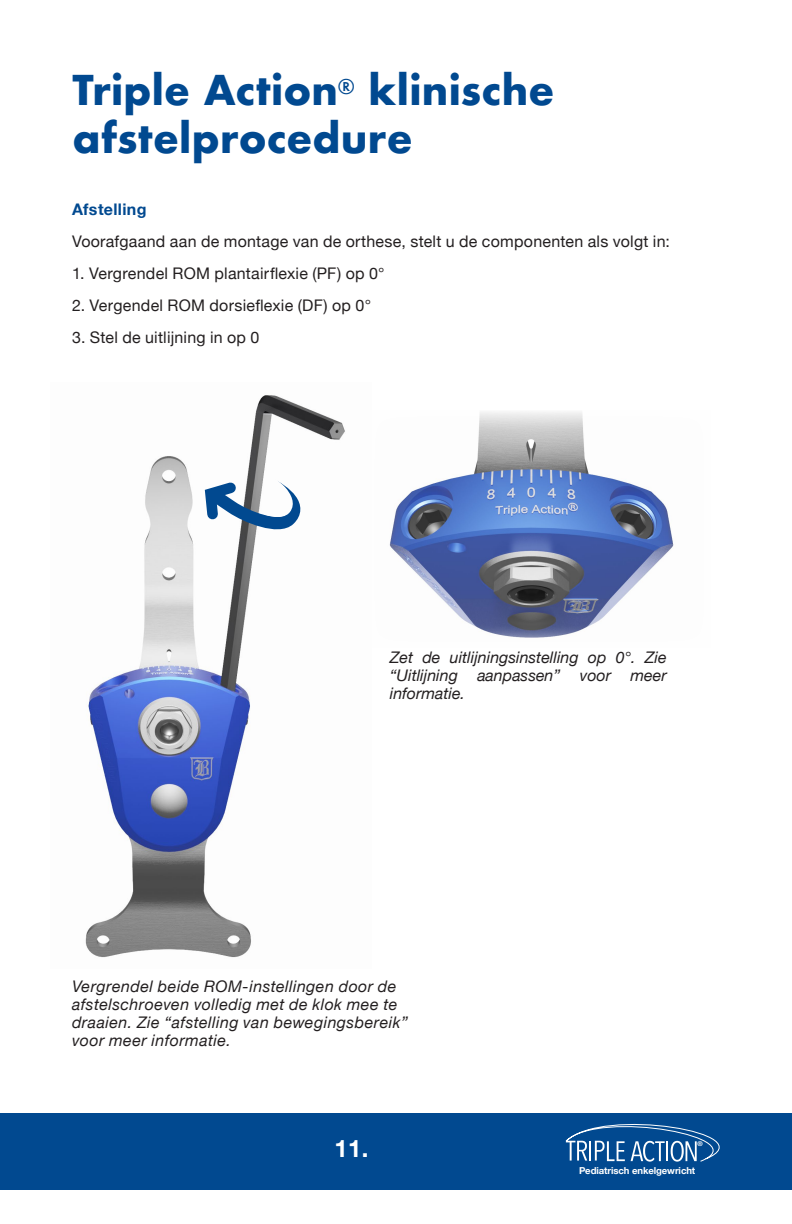
<style>
.page{position:relative;width:792px;height:1224px;background:#fff}
.page>*{position:absolute;margin:0;border:0;box-sizing:border-box;transform-origin:0 0}
.t1{font:700 40px/48px "Futura";letter-spacing:.005em;color:#014990}
.t2{font:700 24px "Helvetica Neue";color:#fff}
.t3{font:italic 16px/18px "Helvetica Neue";letter-spacing:.025em;color:#231f20}
.t4{font:16px "Helvetica Neue";letter-spacing:.015em;color:#231f20}
.t5{font:700 16px "Helvetica Neue";letter-spacing:.02em;color:#014990}
.t6{font:700 9.6px "Helvetica Neue";letter-spacing:-.01em;color:#fff}
.t7{font:700 6.6px "Helvetica Neue";color:#fff}
</style>
<div class="page">
<div style="left:0;top:1113px;width:792px;height:76px;background:#014990"></div>
<svg style="left:565px;top:1123px;width:155px;height:39px"></svg>
<img style="left:85px;top:395px;width:260px;height:563px">
<img style="left:389px;top:412px;width:285px;height:226px">
<svg style="left:199px;top:466px;width:120px;height:69px"></svg>
<h1 class="t1" style="left:73px;top:66px;width:483px">Triple Action<sup>®</sup> klinische afstelprocedure</h1>
<p class="t5" style="left:72px;top:196px;width:76px">Afstelling</p>
<p class="t4" style="left:72px;top:229px;width:599px">Voorafgaand aan de montage van de orthese, stelt u de componenten als volgt in:</p>
<p class="t4" style="left:72px;top:261px;width:314px">1. Vergrendel ROM plantairflexie (PF) op 0°</p>
<p class="t4" style="left:72px;top:293px;width:301px">2. Vergendel ROM dorsieflexie (DF) op 0°</p>
<p class="t4" style="left:72px;top:325px;width:189px">3. Stel de uitlijning in op 0</p>
<p class="t3" style="left:390px;top:650px;width:278px;text-align:justify">Zet de uitlijningsinstelling op 0°. Zie “Uitlijning aanpassen” voor meer informatie.</p>
<p class="t3" style="left:72px;top:978px;width:338px">Vergrendel beide ROM-instellingen door de afstelschroeven volledig met de klok mee te draaien. Zie “afstelling van bewegingsbereik” voor meer informatie.</p>
<h2 class="t2" style="left:335px;top:1129px;width:35px">11.</h2>
<p class="t7" style="left:698px;top:1139px;width:7px">®</p>
<p class="t6" style="left:579px;top:1163px;width:118px">Pediatrisch enkelgewricht</p>
</div>
